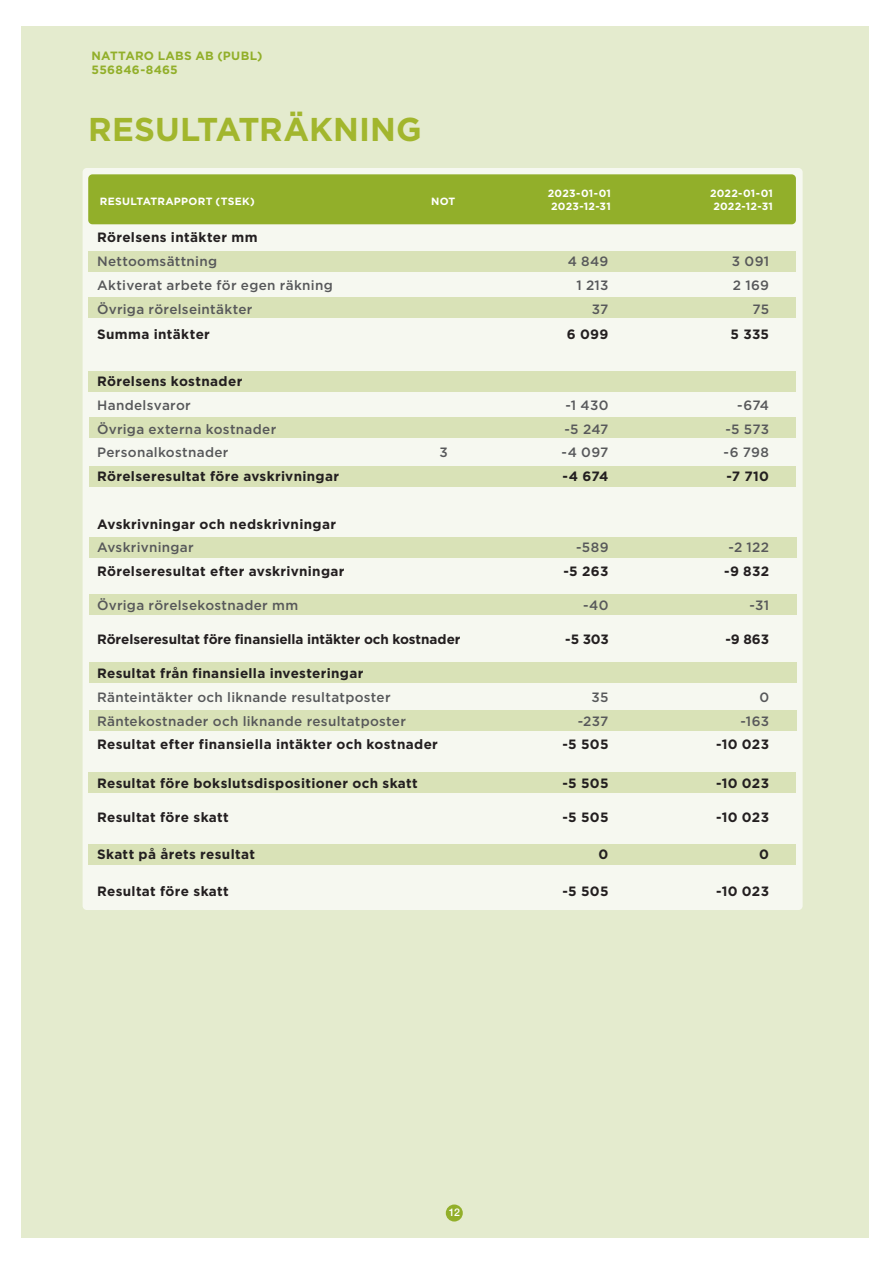
<style>
.page{position:relative;width:893px;height:1263px;background:#fff}
.page>*{position:absolute;margin:0;border:0;box-sizing:border-box;transform-origin:0 0}
.t1{font:700 33px "Gotham";color:#a2b62d}
.t2{font:700 13.5px "Gotham";letter-spacing:.025em;color:#231f20}
.t3{font:500 13.5px "Gotham";letter-spacing:.025em;color:#57585a}
.t4{font:700 13.5px "Gotham";letter-spacing:-.005em;color:#231f20}
.t5{font:700 12px/14.4px "Gotham";letter-spacing:.02em;color:#92af2a}
.t6{font:700 10.5px "Gotham";letter-spacing:.025em;color:#fff}
.t7{font:500 10.5px "Helvetica Neue";color:#fff}
</style>
<div class="page">
<div style="left:21px;top:26px;width:848px;height:1212px;background:#e4ebce"></div>
<div style="left:446px;top:1204px;width:17px;height:17px;background:#92af2a;border-radius:50%"></div>
<div style="left:83px;top:168px;width:720px;height:742px;background:#f6f8f0;border-radius:4px"></div>
<div style="left:89px;top:844px;width:707px;height:21px;background:#d9e2b7"></div>
<div style="left:88px;top:773px;width:708px;height:20px;background:#d9e2b7"></div>
<div style="left:89px;top:251px;width:707px;height:20px;background:#d9e2b7"></div>
<div style="left:89px;top:371px;width:707px;height:20px;background:#d9e2b7"></div>
<div style="left:89px;top:417px;width:707px;height:20px;background:#d9e2b7"></div>
<div style="left:89px;top:467px;width:707px;height:20px;background:#d9e2b7"></div>
<div style="left:89px;top:297px;width:707px;height:21px;background:#d9e2b7"></div>
<div style="left:89px;top:537px;width:707px;height:20px;background:#d9e2b7"></div>
<div style="left:89px;top:662px;width:707px;height:21px;background:#d9e2b7"></div>
<div style="left:89px;top:595px;width:707px;height:20px;background:#d9e2b7"></div>
<div style="left:89px;top:710px;width:707px;height:21px;background:#d9e2b7"></div>
<div style="left:88px;top:174px;width:708px;height:50px;background:#92af2a;border-radius:4px"></div>
<p class="t5" style="left:92px;top:48px;width:172px">NATTARO LABS AB (PUBL)<br>556846-8465</p>
<h1 class="t1" style="left:88px;top:110px;width:335px">RESULTATRÄKNING</h1>
<p class="t6" style="left:548px;top:187px;width:65px">2023-01-01</p>
<p class="t6" style="left:710px;top:187px;width:64px">2022-01-01</p>
<p class="t6" style="left:551px;top:200px;width:61px">2023-12-31</p>
<p class="t6" style="left:713px;top:200px;width:61px">2022-12-31</p>
<p class="t6" style="left:100px;top:195px;width:156px">RESULTATRAPPORT (TSEK)</p>
<p class="t6" style="left:431px;top:195px;width:26px">NOT</p>
<p class="t2" style="left:97px;top:230px;width:162px">Rörelsens intäkter mm</p>
<p class="t3" style="left:97px;top:254px;width:122px">Nettoomsättning</p>
<p class="t3" style="left:568px;top:254px;width:42px">4 849</p>
<p class="t3" style="left:732px;top:254px;width:39px">3 091</p>
<p class="t3" style="left:97px;top:277px;width:237px">Aktiverat arbete för egen räkning</p>
<p class="t3" style="left:576px;top:277px;width:34px">1 213</p>
<p class="t3" style="left:733px;top:277px;width:38px">2 169</p>
<p class="t3" style="left:97px;top:301px;width:157px">Övriga rörelseintäkter</p>
<p class="t3" style="left:592px;top:301px;width:18px">37</p>
<p class="t3" style="left:752px;top:301px;width:18px">75</p>
<p class="t2" style="left:97px;top:326px;width:114px">Summa intäkter</p>
<p class="t2" style="left:567px;top:326px;width:43px">6 099</p>
<p class="t2" style="left:730px;top:326px;width:40px">5 335</p>
<p class="t2" style="left:97px;top:373px;width:147px">Rörelsens kostnader</p>
<p class="t3" style="left:97px;top:397px;width:95px">Handelsvaror</p>
<p class="t3" style="left:565px;top:397px;width:45px">-1 430</p>
<p class="t3" style="left:737px;top:397px;width:34px">-674</p>
<p class="t3" style="left:97px;top:421px;width:181px">Övriga externa kostnader</p>
<p class="t3" style="left:564px;top:421px;width:45px">-5 247</p>
<p class="t3" style="left:725px;top:421px;width:45px">-5 573</p>
<p class="t3" style="left:97px;top:445px;width:133px">Personalkostnader</p>
<p class="t3" style="left:440px;top:445px;width:10px">3</p>
<p class="t3" style="left:562px;top:445px;width:48px">-4 097</p>
<p class="t3" style="left:723px;top:445px;width:47px">-6 798</p>
<p class="t2" style="left:97px;top:468px;width:244px">Rörelseresultat före avskrivningar</p>
<p class="t2" style="left:563px;top:468px;width:47px">-4 674</p>
<p class="t2" style="left:726px;top:468px;width:44px">-7 710</p>
<p class="t2" style="left:97px;top:516px;width:240px">Avskrivningar och nedskrivningar</p>
<p class="t3" style="left:97px;top:540px;width:98px">Avskrivningar</p>
<p class="t3" style="left:576px;top:540px;width:34px">-589</p>
<p class="t3" style="left:729px;top:540px;width:42px">-2 122</p>
<p class="t2" style="left:97px;top:563px;width:249px">Rörelseresultat efter avskrivningar</p>
<p class="t2" style="left:563px;top:563px;width:47px">-5 263</p>
<p class="t2" style="left:724px;top:563px;width:47px">-9 832</p>
<p class="t3" style="left:97px;top:598px;width:203px">Övriga rörelsekostnader mm</p>
<p class="t3" style="left:583px;top:598px;width:27px">-40</p>
<p class="t3" style="left:749px;top:598px;width:21px">-31</p>
<p class="t4" style="left:97px;top:631px;width:365px">Rörelseresultat före finansiella intäkter och kostnader</p>
<p class="t2" style="left:565px;top:631px;width:45px">-5 303</p>
<p class="t2" style="left:725px;top:631px;width:45px">-9 863</p>
<p class="t2" style="left:97px;top:665px;width:268px">Resultat från finansiella investeringar</p>
<p class="t3" style="left:97px;top:689px;width:295px">Ränteintäkter och liknande resultatposter</p>
<p class="t3" style="left:591px;top:689px;width:18px">35</p>
<p class="t3" style="left:759px;top:689px;width:11px">0</p>
<p class="t3" style="left:97px;top:713px;width:310px">Räntekostnader och liknande resultatposter</p>
<p class="t3" style="left:578px;top:713px;width:32px">-237</p>
<p class="t3" style="left:740px;top:713px;width:30px">-163</p>
<p class="t2" style="left:97px;top:737px;width:342px">Resultat efter finansiella intäkter och kostnader</p>
<p class="t2" style="left:562px;top:737px;width:48px">-5 505</p>
<p class="t2" style="left:716px;top:737px;width:54px">-10 023</p>
<p class="t2" style="left:97px;top:775px;width:322px">Resultat före bokslutsdispositioner och skatt</p>
<p class="t2" style="left:562px;top:775px;width:48px">-5 505</p>
<p class="t2" style="left:716px;top:775px;width:54px">-10 023</p>
<p class="t2" style="left:97px;top:809px;width:133px">Resultat före skatt</p>
<p class="t2" style="left:562px;top:809px;width:48px">-5 505</p>
<p class="t2" style="left:716px;top:809px;width:54px">-10 023</p>
<p class="t2" style="left:97px;top:846px;width:159px">Skatt på årets resultat</p>
<p class="t2" style="left:599px;top:846px;width:11px">0</p>
<p class="t2" style="left:759px;top:846px;width:11px">0</p>
<p class="t2" style="left:97px;top:883px;width:133px">Resultat före skatt</p>
<p class="t2" style="left:562px;top:883px;width:48px">-5 505</p>
<p class="t2" style="left:716px;top:883px;width:54px">-10 023</p>
<p class="t7" style="left:449px;top:1204px;width:13px">12</p>
</div>
